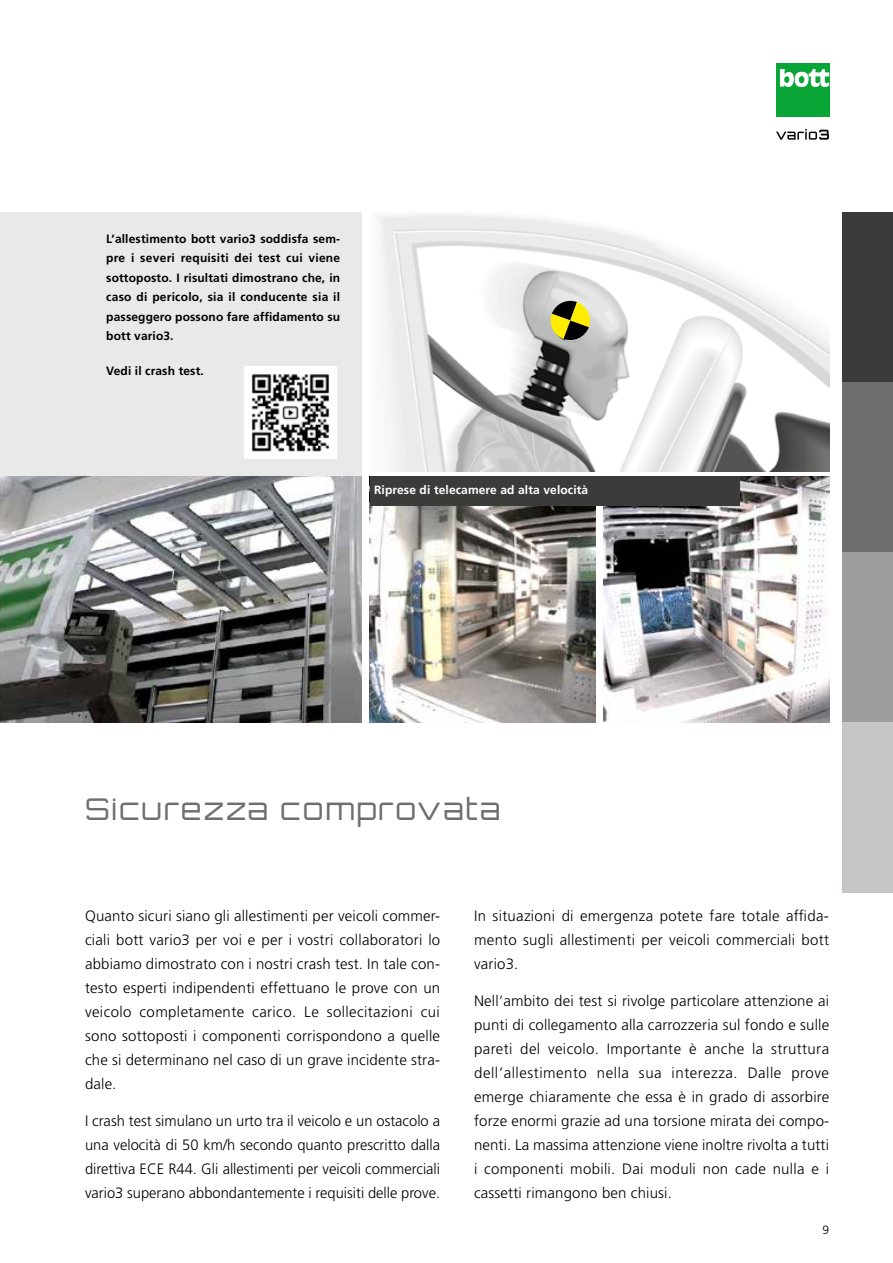
<style>
.page{position:relative;width:893px;height:1263px;background:#fff}
.page>*{position:absolute;margin:0;border:0;box-sizing:border-box;transform-origin:0 0}
.t1{font:300 30px "Orbitron CE";letter-spacing:.06em;color:#6f6f6e}
.t2{font:300 15px/24px "Frutiger LT Pro";letter-spacing:.01em;color:#000;text-align:justify}
.t3{font:700 12px/19.5px "Frutiger LT Pro";letter-spacing:.01em;color:#000;text-align:justify}
.t4{font:700 12px "Frutiger LT Pro";letter-spacing:.01em;color:#fff}
.t5{font:300 12px "Frutiger LT Pro";color:#000}
</style>
<div class="page">
<div style="left:776px;top:64px;width:53px;height:53px;background:#0aa537"></div>
<svg style="left:780px;top:69px;width:49px;height:18px"></svg>
<svg style="left:776px;top:129px;width:53px;height:11px"></svg>
<div style="left:842px;top:213px;width:51px;height:170px;background:#3b3b3a"></div>
<div style="left:842px;top:383px;width:51px;height:170px;background:#6f6f6e"></div>
<div style="left:842px;top:553px;width:51px;height:170px;background:#9c9d9d"></div>
<div style="left:842px;top:723px;width:51px;height:170px;background:#c5c6c6"></div>
<img style="left:379px;top:214px;width:450px;height:258px">
<div style="left:0;top:213px;width:361px;height:263px;background:#e9e9e9"></div>
<svg style="left:548px;top:298px;width:44px;height:45px;background:#9d9850"></svg>
<img style="left:0;top:476px;width:361px;height:247px">
<img style="left:604px;top:476px;width:225px;height:247px">
<img style="left:370px;top:506px;width:225px;height:217px">
<img style="left:245px;top:366px;width:92px;height:92px">
<div style="left:370px;top:476px;width:370px;height:30px;background:#3b3b3a"></div>
<p class="t3" style="left:106px;top:229px;width:235px">L’allestimento bott vario3 soddisfa sem&shy;pre i severi requisiti dei test cui viene sottoposto. I risultati dimostrano che, in caso di pericolo, sia il conducente sia il passeggero possono fare affidamento su bott vario3.</p>
<p class="t3" style="left:106px;top:362px;width:99px">Vedi il crash test.</p>
<p class="t4" style="left:374px;top:483px;width:216px">Riprese di telecamere ad alta velocità</p>
<h1 class="t1" style="left:85px;top:791px;width:417px">Sicurezza comprovata</h1>
<p class="t2" style="left:85px;top:904px;width:357px">Quanto sicuri siano gli allestimenti per veicoli commer&shy;ciali bott vario3 per voi e per i vostri collaboratori lo abbiamo dimostrato con i nostri crash test. In tale con&shy;testo esperti indipendenti effettuano le prove con un veicolo completamente carico. Le sollecitazioni cui sono sottoposti i componenti corrispondono a quelle che si determinano nel caso di un grave incidente stra&shy;dale.</p>
<p class="t2" style="left:85px;top:1109px;width:357px">I crash test simulano un urto tra il veicolo e un ostacolo a una velocità di 50 km/h secondo quanto prescritto dalla direttiva ECE R44. Gli allestimenti per veicoli commerciali vario3 superano abbondantemente i requisiti delle prove.</p>
<p class="t2" style="left:474px;top:904px;width:356px">In situazioni di emergenza potete fare totale affida&shy;mento sugli allestimenti per veicoli commerciali bott vario3.</p>
<p class="t2" style="left:474px;top:989px;width:357px">Nell’ambito dei test si rivolge particolare attenzione ai punti di collegamento alla carrozzeria sul fondo e sulle pareti del veicolo. Importante è anche la struttura dell’allestimento nella sua interezza. Dalle prove emerge chiaramente che essa è in grado di assorbire forze enormi grazie ad una torsione mirata dei compo&shy;nenti. La massima attenzione viene inoltre rivolta a tutti i componenti mobili. Dai moduli non cade nulla e i cassetti rimangono ben chiusi.</p>
<p class="t5" style="left:822px;top:1222px;width:8px">9</p>
</div>
